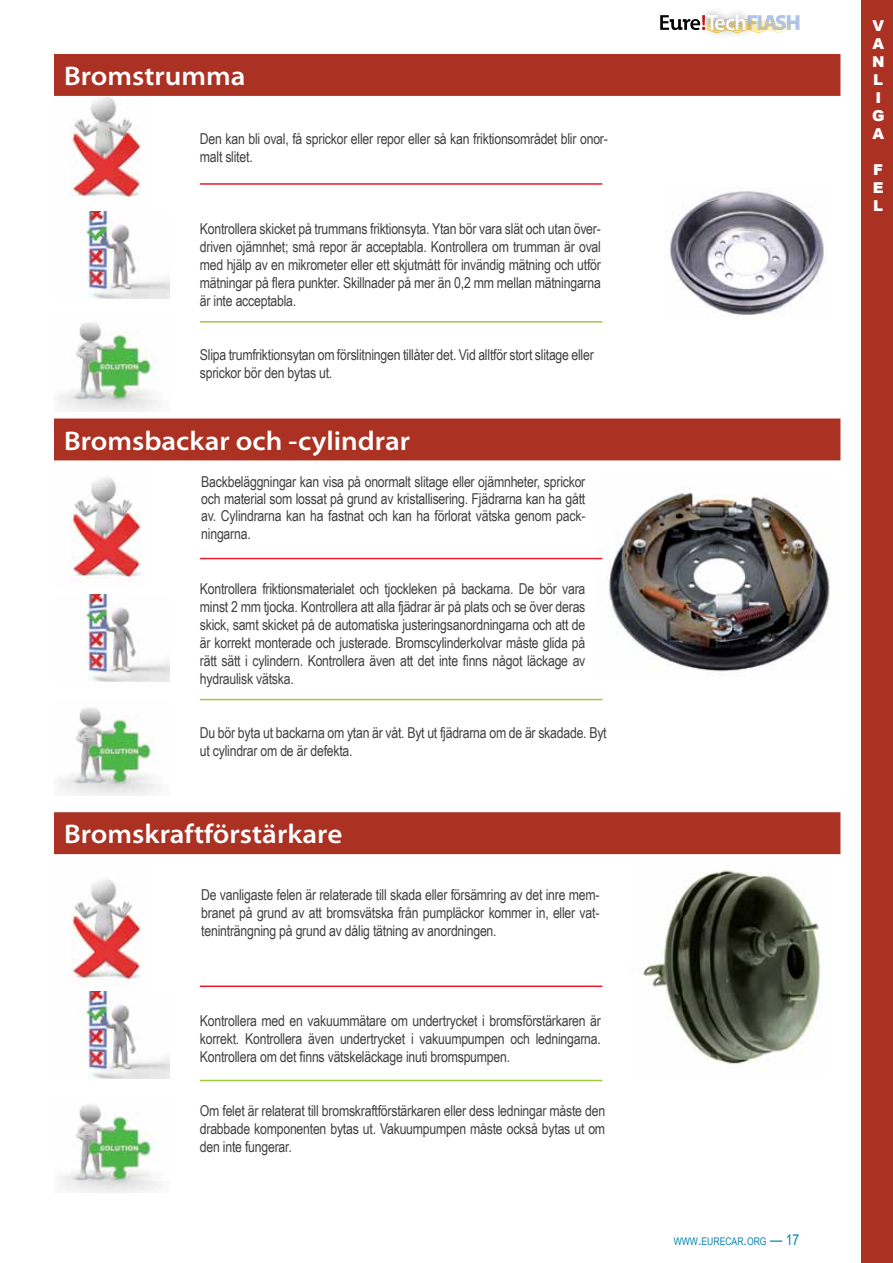
<style>
.page{position:relative;width:893px;height:1263px;background:#fff}
.page>*{position:absolute;margin:0;border:0;box-sizing:border-box;transform-origin:0 0}
.t1{font:600 semi-expanded 27px "Myriad Pro";color:#fff}
.t2{font:15px/18px "Arial Narrow";letter-spacing:-.015em;color:#414042;text-align:justify}
.t3{font:900 15px/18px "Arial";color:#fff}
.t4{font:10.5px "Arial Narrow";color:#0482ab}
.s1{font-size:15px}
</style>
<div class="page">
<svg style="left:660px;top:14px;width:139px;height:19px"></svg>
<img style="left:598px;top:488px;width:232px;height:184px">
<img style="left:670px;top:188px;width:156px;height:127px">
<img style="left:71px;top:96px;width:70px;height:101px">
<div style="left:55px;top:55px;width:785px;height:40px;background:#ab3123"></div>
<div style="left:54px;top:54px;width:786px;height:42px;border:2px solid #ab3123"></div>
<img style="left:80px;top:212px;width:90px;height:86px">
<img style="left:58px;top:322px;width:100px;height:90px">
<hr style="left:200px;top:183px;width:402px;height:2px;background:#ed1b2f">
<hr style="left:200px;top:321px;width:402px;height:2px;background:#9ccb3e">
<div style="left:55px;top:419px;width:785px;height:41px;background:#ab3123"></div>
<div style="left:54px;top:418px;width:786px;height:42px;border:2px solid #ab3123"></div>
<img style="left:71px;top:477px;width:70px;height:105px">
<img style="left:80px;top:595px;width:90px;height:86px">
<img style="left:58px;top:707px;width:100px;height:89px">
<hr style="left:200px;top:558px;width:402px;height:1px;background:#ed1b2f">
<hr style="left:200px;top:699px;width:402px;height:1px;background:#9ccb3e">
<div style="left:862px;top:0;width:31px;height:1263px;background:#ab3123"></div>
<div style="left:55px;top:813px;width:785px;height:40px;background:#ab3123"></div>
<div style="left:54px;top:812px;width:786px;height:42px;border:2px solid #ab3123"></div>
<img style="left:71px;top:879px;width:70px;height:105px">
<img style="left:80px;top:991px;width:90px;height:87px">
<img style="left:58px;top:1104px;width:100px;height:88px">
<hr style="left:200px;top:985px;width:402px;height:2px;background:#ed1b2f">
<hr style="left:200px;top:1080px;width:402px;height:1px;background:#9ccb3e">
<img style="left:640px;top:869px;width:181px;height:196px">
<h1 class="t1" style="left:64px;top:61px;width:183px">Bromstrumma</h1>
<p class="t2" style="left:200px;top:129px;width:410px">Den kan bli oval, få sprickor eller repor eller så kan friktionsområdet blir onor&shy;malt slitet.</p>
<p class="t2" style="left:200px;top:219px;width:403px">Kontrollera skicket på trummans friktionsyta. Ytan bör vara slät och utan över&shy;driven ojämnhet; små repor är acceptabla. Kontrollera om trumman är oval med hjälp av en mikrometer eller ett skjutmått för invändig mätning och utför mätningar på flera punkter. Skillnader på mer än 0,2 mm mellan mätningarna är inte acceptabla.</p>
<p class="t2" style="left:200px;top:345px;width:395px">Slipa trumfriktionsytan om förslitningen tillåter det. Vid alltför stort slitage eller sprickor bör den bytas ut.</p>
<h1 class="t1" style="left:64px;top:425px;width:348px">Bromsbackar och -cylindrar</h1>
<p class="t2" style="left:201px;top:472px;width:386px;line-height:17.2px">Backbeläggningar kan visa på onormalt slitage eller ojämnheter, sprickor och material som lossat på grund av kristallisering. Fjädrarna kan ha gått av. Cylindrarna kan ha fastnat och kan ha förlorat vätska genom pack&shy;ningarna.</p>
<p class="t2" style="left:200px;top:579px;width:387px">Kontrollera friktionsmaterialet och tjockleken på backarna. De bör vara minst 2 mm tjocka. Kontrollera att alla fjädrar är på plats och se över deras skick, samt skicket på de automatiska justeringsanordningarna och att de är korrekt monterade och justerade. Bromscylinderkolvar måste glida på rätt sätt i cylindern. Kontrollera även att det inte finns något läckage av hydraulisk vätska.</p>
<p class="t2" style="left:200px;top:723px;width:408px">Du bör byta ut backarna om ytan är våt. Byt ut fjädrarna om de är skadade. Byt ut cylindrar om de är defekta.</p>
<h1 class="t1" style="left:64px;top:819px;width:280px">Bromskraftförstärkare</h1>
<p class="t2" style="left:201px;top:885px;width:400px">De vanligaste felen är relaterade till skada eller försämring av det inre mem&shy;branet på grund av att bromsvätska från pumpläckor kommer in, eller vat&shy;teninträngning på grund av dålig tätning av anordningen.</p>
<p class="t2" style="left:200px;top:1011px;width:403px">Kontrollera med en vakuummätare om undertrycket i bromsförstärkaren är korrekt. Kontrollera även undertrycket i vakuumpumpen och ledningarna.<br>Kontrollera om det finns vätskeläckage inuti bromspumpen.</p>
<p class="t2" style="left:200px;top:1101px;width:407px">Om felet är relaterat till bromskraftförstärkaren eller dess ledningar måste den drabbade komponenten bytas ut. Vakuumpumpen måste också bytas ut om den inte fungerar.</p>
<p class="t4" style="left:674px;top:1233px;width:127px">WWW<span class="s1">.</span>EURECAR<span class="s1">.</span>ORG <span class="s1">— 17</span></p>
<p class="t3" style="left:872px;top:16px;width:14px">V<br>A<br>N<br>L<br>I<br>G<br>A</p>
<p class="t3" style="left:873px;top:160px;width:12px;text-align:justify">F E L</p>
</div>
